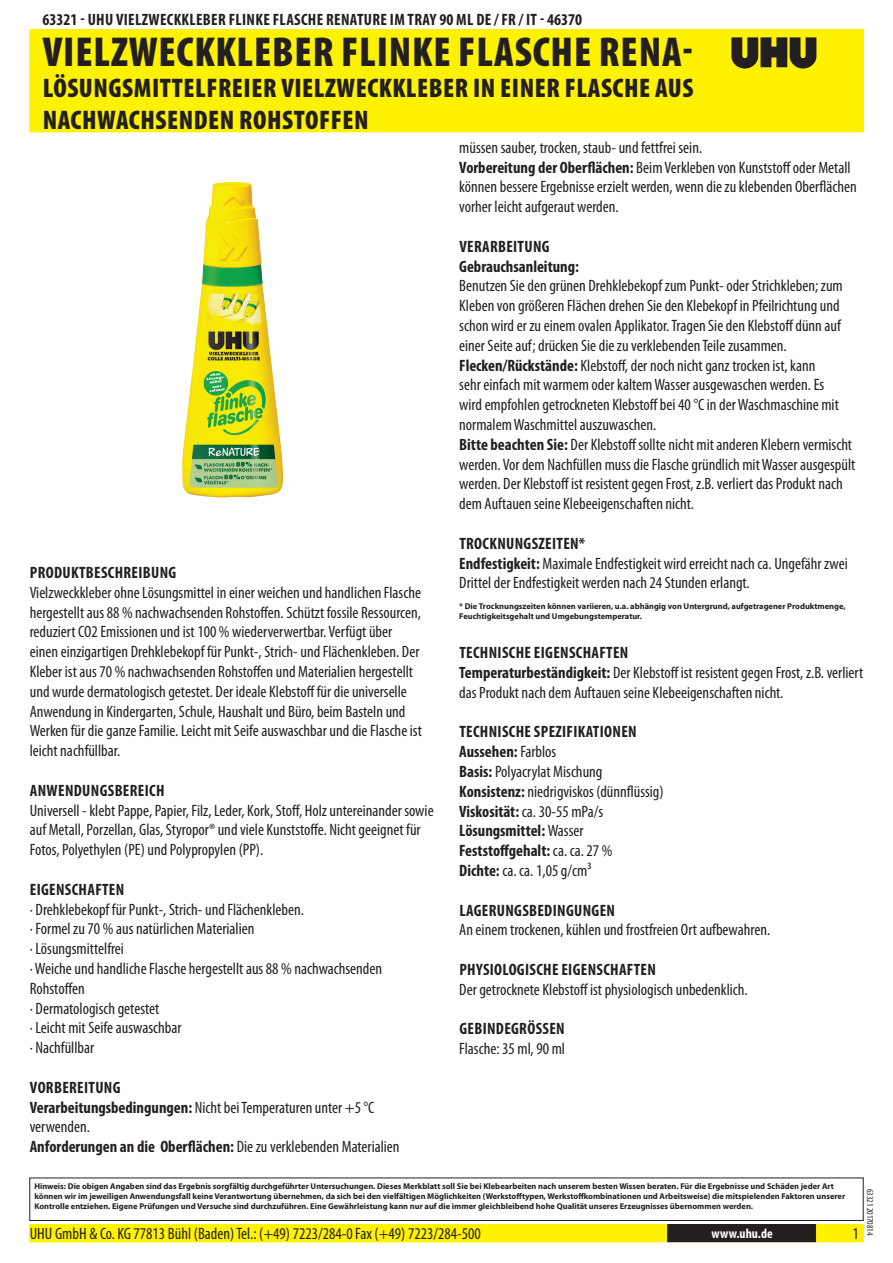
<style>
.page{position:relative;width:893px;height:1263px;background:#fff}
.page>*{position:absolute;margin:0;border:0;box-sizing:border-box;transform-origin:0 0}
.PageHeaderBlack{font:900 condensed 42px "Myriad Pro";letter-spacing:.02em;color:#231f20}
.PageSubheaderBlack{font:900 condensed 27px/32.4px "Myriad Pro";letter-spacing:.02em;color:#231f20}
.Regular{font:condensed 16.5px/19.8px "Myriad Pro";color:#231f20}
.TOCItem{font:700 condensed 16.5px "Myriad Pro";letter-spacing:.02em;color:#231f20}
.Regular-2{font:700 condensed 16.5px "Myriad Pro";color:#231f20}
.ContactDataBlack{font:condensed 16.5px "Myriad Pro";color:#231f20}
.URL{font:700 condensed 13.5px "Myriad Pro";color:#fff}
.Revisie{font:condensed 9px "Myriad Pro";color:#231f20}
.Disclaimer{font:700 8.4px/10.1px "Myriad Pro";color:#231f20}
.s1{font-weight:700}
.s2{font-weight:400}
</style>
<div class="page">
<div style="left:30px;top:30px;width:833px;height:102px;background:#fff200"></div>
<svg style="left:731px;top:37px;width:85px;height:32px"></svg>
<div style="left:29px;top:1177px;width:835px;height:44px;border:1px solid #231f20"></div>
<div style="left:30px;top:1225px;width:833px;height:17px;background:#fff200"></div>
<div style="left:29px;top:1224px;width:835px;height:18px;border:1px solid #fff200"></div>
<div style="left:668px;top:1225px;width:148px;height:17px;background:#231f20"></div>
<div style="left:667px;top:1224px;width:150px;height:18px;border:1px solid #231f20"></div>
<img style="left:182px;top:182px;width:101px;height:315px">
<p class="TOCItem" style="left:43px;top:9px;width:541px">63321 - UHU VIELZWECKKLEBER fli nke Flasche ReNATURE im Tray 90 ml DE / FR / IT - 46370</p>
<p class="PageHeaderBlack" style="left:43px;top:25px;width:652px">VIELZWECKKLEBER FLINKE FLASCHE RENA-</p>
<p class="PageSubheaderBlack" style="left:43px;top:71px;width:652px">LÖSUNGSMITTELFREIER VIELZWECKKLEBER IN EINER FLASCHE AUS<br>NACHWACHSENDEN ROHSTOFFEN</p>
<p class="TOCItem" style="left:30px;top:562px;width:33px">Produktbe</p>
<p class="TOCItem" style="left:101px;top:562px;width:16px">schreibu</p>
<p class="TOCItem" style="left:160px;top:562px;width:18px">ng</p>
<p class="Regular" style="left:30px;top:582px;width:394px">Vielzweckkleber ohne Lösungsmittel in einer weichen und handlichen Flasche hergestellt aus 88 % nachwachsenden Rohstoffen. Schützt fossile Ressourcen, reduziert CO2 Emissionen und ist 1 00 % wiederverwertbar. Verfügt über einen einzigartigen Drehklebekopf für Punkt-, Strich- und Flächenkleben. Der Kleber ist aus 70 % nachwachsenden Rohstoffen und Materialien hergestellt und wurde dermatologisch getestet. Der ideale Klebstoff für die universelle Anwendung in Kindergarten, Schule, Haushalt und Büro, beim Basteln und Werken für die ganze Familie. Leicht mit Seife auswaschbar und die Flasche ist leicht nachfüllbar.</p>
<p class="TOCItem" style="left:30px;top:780px;width:93px">Anwendu ngsbereich</p>
<p class="Regular" style="left:30px;top:800px;width:405px">Universell - klebt Pappe, Papier, Filz, Leder, Kork, Stoff, Holz untereinander sowie auf Metall, Porzellan, Glas, Styropor® und viele Kunststoffe. Nicht geeignet für<br>Fotos, Polyethylen (PE) und Polypropylen (PP).</p>
<p class="TOCItem" style="left:30px;top:879px;width:96px">Eigenschaften</p>
<p class="Regular" style="left:30px;top:899px;width:354px">· Drehklebekopf für Punkt-, Strich- und Flächenkleben.<br>· Formel zu 70 % aus natürlichen Materialien<br>· Lösungsmittelfrei<br>· Weiche und handliche Flasche hergestellt aus 88 % nachwachsenden Rohstoffen<br>· Dermatologisch getestet<br>· Leicht mit Seife auswaschbar<br>· Nachfüllbar</p>
<p class="TOCItem" style="left:30px;top:1077px;width:25px">Vorbereitu</p>
<p class="TOCItem" style="left:104px;top:1077px;width:18px">ng</p>
<p class="Regular" style="left:30px;top:1097px;width:346px"><span class="s1">Verarbeitungsbedingungen:</span> Nicht bei Temperaturen unter +5 °C verwenden.</p>
<p class="Regular-2" style="left:30px;top:1136px;width:371px">Anforderungen an die Oberflächen: <span class="s2">Die zu verklebenden Materialien</span></p>
<p class="Regular" style="left:459px;top:137px;width:244px">müssen sauber, trocken, staub- und fettfrei sein.</p>
<p class="Regular" style="left:459px;top:157px;width:399px"><span class="s1">Vorbereitung der Oberflächen:</span> Beim Verkleben von Kunststoff oder Metall können bessere Ergebnisse erzielt werden, wenn die zu klebenden Oberflächen vorher leicht aufgeraut werden.</p>
<p class="TOCItem" style="left:459px;top:236px;width:39px">Verarbeitu</p>
<p class="TOCItem" style="left:533px;top:236px;width:18px">ng</p>
<p class="Regular-2" style="left:459px;top:256px;width:121px">Gebrauchsanleitung:</p>
<p class="Regular" style="left:459px;top:276px;width:385px">Benutzen Sie den grünen Drehklebekopf zum Punkt- oder Strichkleben; zum Kleben von größeren Flächen drehen Sie den Klebekopf in Pfeilrichtung und schon wird er zu einem ovalen Applikator. Tragen Sie den Klebstoff dünn auf einer Seite auf; drücken Sie die zu verklebenden Teile zusammen.</p>
<p class="Regular" style="left:459px;top:355px;width:381px"><span class="s1">Flecken/Rückstände:</span> Klebstoff, der noch nicht ganz trocken ist, kann sehr einfach mit warmem oder kaltem Wasser ausgewaschen werden. Es wird empfohlen getrockneten Klebstoff bei 40 °C in der Waschmaschine mit normalem Waschmittel auszuwaschen.</p>
<p class="Regular" style="left:459px;top:434px;width:398px"><span class="s1">Bitte beachten Sie:</span> Der Klebstoff sollte nicht mit anderen Klebern vermischt werden. Vor dem Nachfüllen muss die Flasche gründlich mit Wasser ausgespült werden. Der Klebstoff ist resistent gegen Frost, z.B. verliert das Produkt nach dem Auftauen seine Klebeeigenschaften nicht.</p>
<p class="TOCItem" style="left:459px;top:533px;width:87px">Trocknungszeite</p>
<p class="TOCItem" style="left:570px;top:533px;width:17px">n*</p>
<p class="Regular" style="left:459px;top:553px;width:390px"><span class="s1">Endfestigkeit:</span> Maximale Endfestigkeit wird erreicht nach ca. Ungefähr zwei<br>Drittel der Endfestigkeit werden nach 24 Stunden erlangt.</p>
<p class="Disclaimer" style="left:459px;top:600px;width:388px">* Die Trocknungszeiten können variieren, u.a. abhängig von Untergrund, aufgetragener Produktmenge,<br>Feuchtigkeitsgehalt und Umgebungstemperatur.</p>
<p class="TOCItem" style="left:459px;top:642px;width:170px">Tech nische Eigenschaften</p>
<p class="Regular" style="left:459px;top:662px;width:405px"><span class="s1">Temperaturbeständigkeit:</span> Der Klebstoff ist resistent gegen Frost, z.B. verliert das Produkt nach dem Auftauen seine Klebeeigenschaften nicht.</p>
<p class="TOCItem" style="left:459px;top:722px;width:82px">Technische Spezi</p>
<p class="TOCItem" style="left:567px;top:722px;width:72px">fikationen</p>
<p class="Regular-2" style="left:459px;top:741px;width:99px">Aussehen: <span class="s2">Farblos</span></p>
<p class="Regular" style="left:459px;top:761px;width:145px"><span class="s1">Basis:</span> Polyacrylat Mischung</p>
<p class="Regular" style="left:459px;top:781px;width:206px"><span class="s1">Konsistenz:</span> niedrigviskos (dünnflüssig)</p>
<p class="Regular" style="left:459px;top:801px;width:145px"><span class="s1">Viskosität:</span> ca. 30-55 mPa/s</p>
<p class="Regular-2" style="left:459px;top:821px;width:126px">Lösungsmittel: <span class="s2">Wasser</span></p>
<p class="Regular-2" style="left:459px;top:840px;width:155px">Feststoffgehalt: <span class="s2">ca. ca. 27 %</span></p>
<p class="Regular" style="left:459px;top:860px;width:134px"><span class="s1">Dichte:</span> ca. ca. 1 ,05 g/cm³</p>
<p class="TOCItem" style="left:459px;top:900px;width:78px">Lageru ngsbedi</p>
<p class="TOCItem" style="left:557px;top:900px;width:59px">ngungen</p>
<p class="Regular" style="left:459px;top:920px;width:312px">An einem trockenen, kühlen und frostfreien Ort aufbewahren.</p>
<p class="TOCItem" style="left:459px;top:959px;width:198px">Physiologische Eigenschaften</p>
<p class="Regular" style="left:459px;top:979px;width:290px">Der getrocknete Klebstoff ist physiologisch unbedenklich.</p>
<p class="TOCItem" style="left:459px;top:1019px;width:8px">Gebi</p>
<p class="TOCItem" style="left:487px;top:1019px;width:79px">ndegrössen</p>
<p class="Regular" style="left:459px;top:1039px;width:107px">Flasche: 35 ml, 90 ml</p>
<p class="Disclaimer" style="left:34px;top:1181px;width:812px">Hinweis: Die obigen Angaben sind das Ergebnis sorgfältig durchgeführter Untersuchungen. Dieses Merkblatt soll Sie bei Klebearbeiten nach unserem besten Wissen beraten. Für die Ergebnisse und Schäden jeder Art können wir im jeweiligen Anwendungsfall keine Verantwortung übernehmen, da sich bei den vielfältigen Möglichkeiten (Werkstofftypen, Werkstoffkombinationen und Arbeitsweise) die mitspielenden Faktoren unserer<br>Kontrolle entziehen. Eigene Prüfungen und Versuche sind durchzuführen. Eine Gewährleistung kann nur auf die immer gleichbleibend hohe Qualität unseres Erzeugnisses übernommen werden.</p>
<p class="ContactDataBlack" style="left:30px;top:1224px;width:453px">UHU GmbH &amp; Co. KG 7781 3 Bühl (Baden) Tel.: (+49) 7223/284-0 Fax (+49) 7223/284-500</p>
<p class="URL" style="left:711px;top:1225px;width:63px">www.uhu.de</p>
<p class="Revisie" style="left:875px;top:1189px;width:48px;rotate:90deg">63321 201 7081 4</p>
</div>
